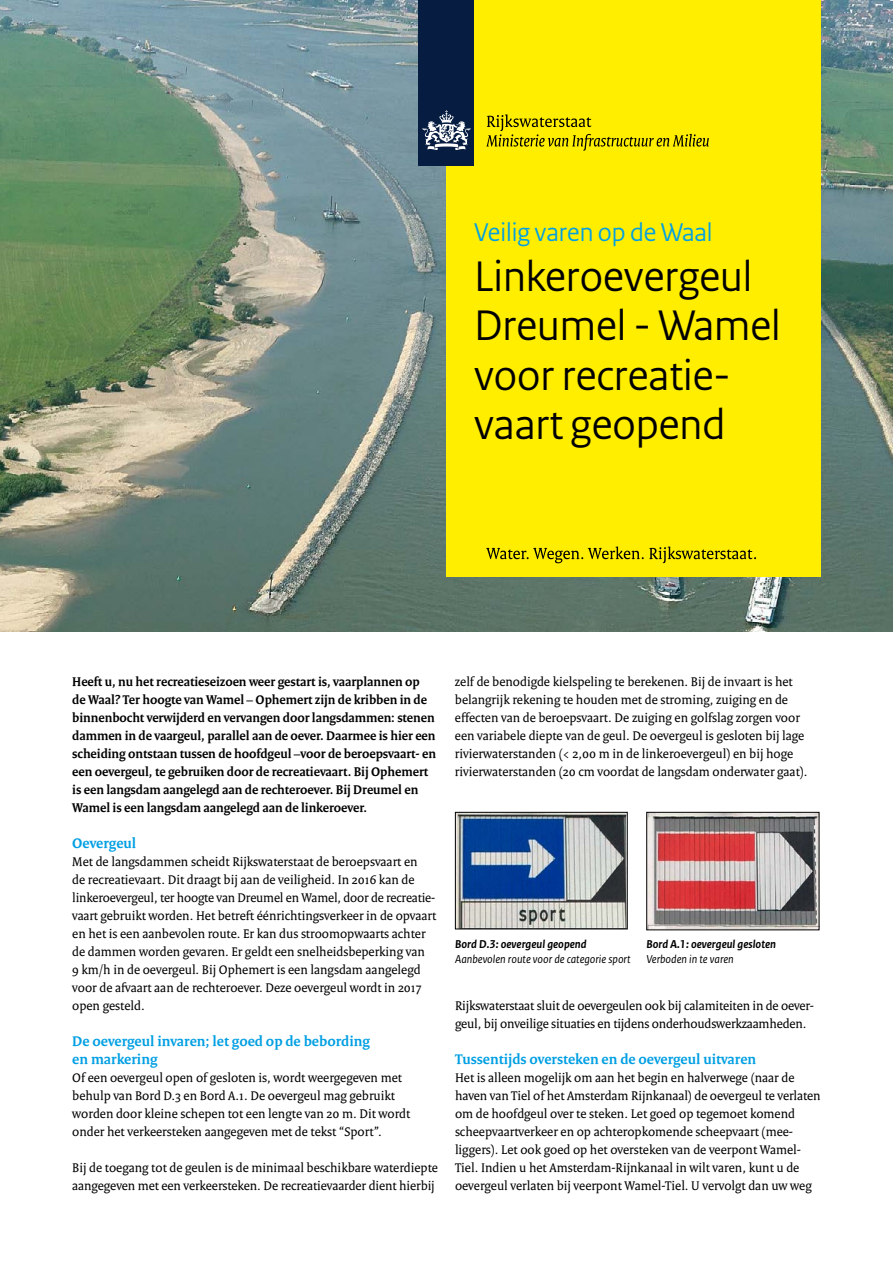
<style>
.page{position:relative;width:893px;height:1263px;background:#fff}
.page>*{position:absolute;margin:0;border:0;box-sizing:border-box;transform-origin:0 0}
.t1{font:45px/49.5px "Rijksoverheid Sans Heading";color:#000}
.t2{font:27px "Rijksoverheid Sans Heading";color:#009fe3}
.t3{font:700 15px/18px "Rijksoverheid Serif";color:#009fe3}
.t4{font:13.5px/18px "Rijksoverheid Serif";color:#000}
.t5{font:700 13.5px/18px "Rijksoverheid Serif";letter-spacing:-.005em;color:#000}
.t6{font:italic 12px "Rijksoverheid Sans Text";color:#000}
.t7{font:italic 700 12px "Rijksoverheid Sans Text";color:#000}
</style>
<div class="page">
<img style="left:0;top:0;width:893px;height:631px">
<img style="left:457px;top:814px;width:169px;height:113px">
<div style="left:455px;top:812px;width:173px;height:117px;border:1px solid #000"></div>
<img style="left:648px;top:814px;width:169px;height:114px">
<div style="left:646px;top:812px;width:173px;height:118px;border:1px solid #000"></div>
<div style="left:446px;top:0;width:375px;height:576px;background:#fe0"></div>
<div style="left:419px;top:0;width:55px;height:166px;background:#061d41"></div>
<svg style="left:423px;top:110px;width:47px;height:40px"></svg>
<svg style="left:486px;top:114px;width:223px;height:37px"></svg>
<svg style="left:486px;top:547px;width:270px;height:16px"></svg>
<h2 class="t2" style="left:474px;top:217px;width:240px">Veilig varen op de Waal</h2>
<h1 class="t1" style="left:474px;top:252px;width:308px">Linkeroevergeul<br>Dreumel - Wamel voor recreatie&shy;vaart geopend</h1>
<p class="t5" style="left:72px;top:672px;width:365px">Heeft u, nu het recreatieseizoen weer gestart is, vaarplannen op de Waal? Ter hoogte van Wamel – Ophemert zijn de kribben in de binnenbocht verwijderd en vervangen door langsdammen: stenen dammen in de vaargeul, parallel aan de oever. Daarmee is hier een scheiding ontstaan tussen de hoofdgeul –voor de beroepsvaart- en een oevergeul, te gebruiken door de recreatievaart. Bij Ophemert is een langsdam aangelegd aan de rechteroever. Bij Dreumel en Wamel is een langsdam aangelegd aan de linkeroever.</p>
<p class="t3" style="left:72px;top:834px;width:65px">Oevergeul</p>
<p class="t4" style="left:72px;top:852px;width:366px">Met de langsdammen scheidt Rijkswaterstaat de beroepsvaart en<br>de recreatievaart. Dit draagt bij aan de veiligheid. In 2016 kan de linkeroevergeul, ter hoogte van Dreumel en Wamel, door de recreatie&shy;vaart gebruikt worden. Het betreft éénrichtingsverkeer in de opvaart en het is een aanbevolen route. Er kan dus stroomopwaarts achter de dammen worden gevaren. Er geldt een snelheidsbeperking van<br>9 km/h in de oevergeul. Bij Ophemert is een langsdam aangelegd voor de afvaart aan de rechteroever. Deze oevergeul wordt in 2017 open gesteld.</p>
<p class="t3" style="left:72px;top:1032px;width:299px">De oevergeul invaren; let goed op de bebording en markering</p>
<p class="t4" style="left:72px;top:1068px;width:340px">Of een oevergeul open of gesloten is, wordt weergegeven met behulp van Bord D.3 en Bord A.1. De oevergeul mag gebruikt worden door kleine schepen tot een lengte van 20 m. Dit wordt onder het verkeersteken aangegeven met de tekst “Sport”.</p>
<p class="t4" style="left:72px;top:1158px;width:367px">Bij de toegang tot de geulen is de minimaal beschikbare waterdiepte aangegeven met een verkeersteken. De recreatievaarder dient hierbij</p>
<p class="t4" style="left:455px;top:672px;width:354px">zelf de benodigde kielspeling te berekenen. Bij de invaart is het belangrijk rekening te houden met de stroming, zuiging en de effecten van de beroepsvaart. De zuiging en golfslag zorgen voor een variabele diepte van de geul. De oevergeul is gesloten bij lage rivierwaterstanden (&lt; 2,00 m in de linkeroevergeul) en bij hoge rivierwaterstanden (20 cm voordat de langsdam onderwater gaat).</p>
<p class="t7" style="left:455px;top:938px;width:133px">Bord D.3: oevergeul geopend</p>
<p class="t6" style="left:455px;top:953px;width:177px">Aanbevolen route voor de categorie sport</p>
<p class="t7" style="left:646px;top:938px;width:131px">Bord A.1: oevergeul gesloten</p>
<p class="t6" style="left:646px;top:953px;width:89px">Verboden in te varen</p>
<p class="t4" style="left:455px;top:996px;width:361px">Rijkswaterstaat sluit de oevergeulen ook bij calamiteiten in de oever&shy;geul, bij onveilige situaties en tijdens onderhoudswerkzaamheden.</p>
<p class="t3" style="left:455px;top:1050px;width:303px">Tussentijds oversteken en de oevergeul uitvaren</p>
<p class="t4" style="left:455px;top:1068px;width:367px">Het is alleen mogelijk om aan het begin en halverwege (naar de haven van Tiel of het Amsterdam Rijnkanaal) de oevergeul te verlaten om de hoofdgeul over te steken. Let goed op tegemoet komend scheepvaartverkeer en op achteropkomende scheepvaart (mee&shy;liggers). Let ook goed op het oversteken van de veerpont Wamel-Tiel. Indien u het Amsterdam-Rijnkanaal in wilt varen, kunt u de oevergeul verlaten bij veerpont Wamel-Tiel. U vervolgt dan uw weg</p>
</div>
